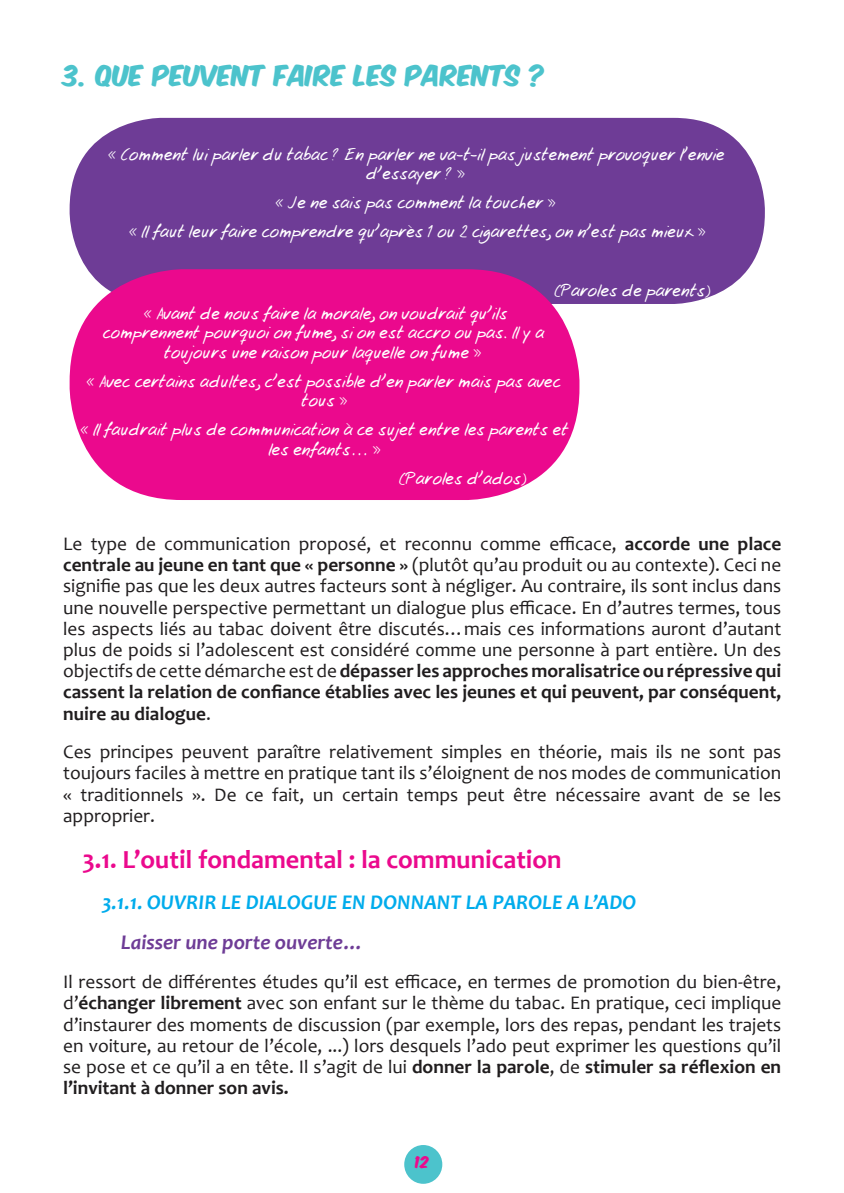
<style>
.page{position:relative;width:844px;height:1193px;background:#fff}
.page>*{position:absolute;margin:0;border:0;box-sizing:border-box;transform-origin:0 0}
.t1{font:700 26.25px "Candara";color:#eb098d}
.t2{font:24.5px "Komika Axis";color:#4cc3cc}
.t3{font:italic 700 21px "Candara";color:#00acec}
.t4{font:italic 700 21px "Candara";color:#6e3c96}
.t5{font:19.25px/21.2px "Candara";color:#201d1e;text-align:justify}
.t6{font:17.5px/19.2px "Josschrift";color:#fff;text-align:center}
.t7{font:14px "Komika Axis";color:#eb098d}
.s1{font-weight:700}
</style>
<div class="page">
<div style="left:404px;top:1144px;width:38px;height:39px;background:#4cc3cc;border-radius:50%"></div>
<div style="left:70px;top:118px;width:694px;height:186px;background:#6e3c96;border-radius:91px"></div>
<div style="left:70px;top:269px;width:509px;height:231px;background:#eb098d;border-radius:112px"></div>
<p class="t2" style="left:63px;top:63px;width:484px">3. QUE PEUVENT FAIRE LES PARENTS ?</p>
<p class="t6" style="left:108px;top:145px;width:617px">« Comment lui parler du tabac ? En parler ne va-t-il pas justement provoquer l’envie d’essayer ? »</p>
<p class="t6" style="left:129px;top:189px;width:578px;line-height:29.2px">« Je ne sais pas comment la toucher »<br>« Il faut leur faire comprendre qu’après 1 ou 2 cigarettes, on n’est pas mieux »</p>
<p class="t6" style="left:554px;top:281px;width:158px">(Paroles de parents)</p>
<p class="t6" style="left:103px;top:305px;width:443px">« Avant de nous faire la morale, on voudrait qu’ils comprennent pourquoi on fume, si on est accro ou pas. Il y a toujours une raison pour laquelle on fume »</p>
<p class="t6" style="left:86px;top:372px;width:475px">« Avec certains adultes, c’est possible d’en parler mais pas avec tous »</p>
<p class="t6" style="left:80px;top:421px;width:489px">« Il faudrait plus de communication à ce sujet entre les parents et les enfants… »</p>
<p class="t6" style="left:399px;top:469px;width:129px">(Paroles d’ados)</p>
<p class="t5" style="left:63px;top:533px;width:719px">Le type de communication proposé, et reconnu comme efficace, <span class="s1">accorde une place centrale au jeune en tant que « personne »</span> (plutôt qu’au produit ou au contexte). Ceci ne signifie pas que les deux autres facteurs sont à négliger. Au contraire, ils sont inclus dans une nouvelle perspective permettant un dialogue plus efficace. En d’autres termes, tous les aspects liés au tabac doivent être discutés…mais ces informations auront d’autant plus de poids si l’adolescent est considéré comme une personne à part entière. Un des objectifs de cette démarche est de <span class="s1">dépasser les approches moralisatrice ou répressive qui cassent la relation de confiance établies avec les jeunes et qui peuvent, par conséquent, nuire au dialogue</span>.</p>
<p class="t5" style="left:63px;top:741px;width:719px">Ces principes peuvent paraître relativement simples en théorie, mais ils ne sont pas toujours faciles à mettre en pratique tant ils s’éloignent de nos modes de communication « traditionnels ». De ce fait, un certain temps peut être nécessaire avant de se les approprier.</p>
<h1 class="t1" style="left:82px;top:843px;width:480px">3.1. L’outil fondamental : la communication</h1>
<p class="t3" style="left:102px;top:888px;width:535px">3.1.1. OUVRIR LE DIALOGUE EN DONNANT LA PAROLE A L’ADO</p>
<p class="t4" style="left:121px;top:929px;width:244px">Laisser une porte ouverte…</p>
<p class="t5" style="left:63px;top:971px;width:719px">Il ressort de différentes études qu’il est efficace, en termes de promotion du bien-être, d’<span class="s1">échanger librement</span> avec son enfant sur le thème du tabac. En pratique, ceci implique d’instaurer des moments de discussion (par exemple, lors des repas, pendant les trajets en voiture, au retour de l’école, ...) lors desquels l’ado peut exprimer les questions qu’il se pose et ce qu’il a en tête. Il s’agit de lui <span class="s1">donner la parole</span>, de <span class="s1">stimuler sa réflexion en l’invitant à donner son avis.</span></p>
<p class="t7" style="left:415px;top:1155px;width:16px">12</p>
</div>
